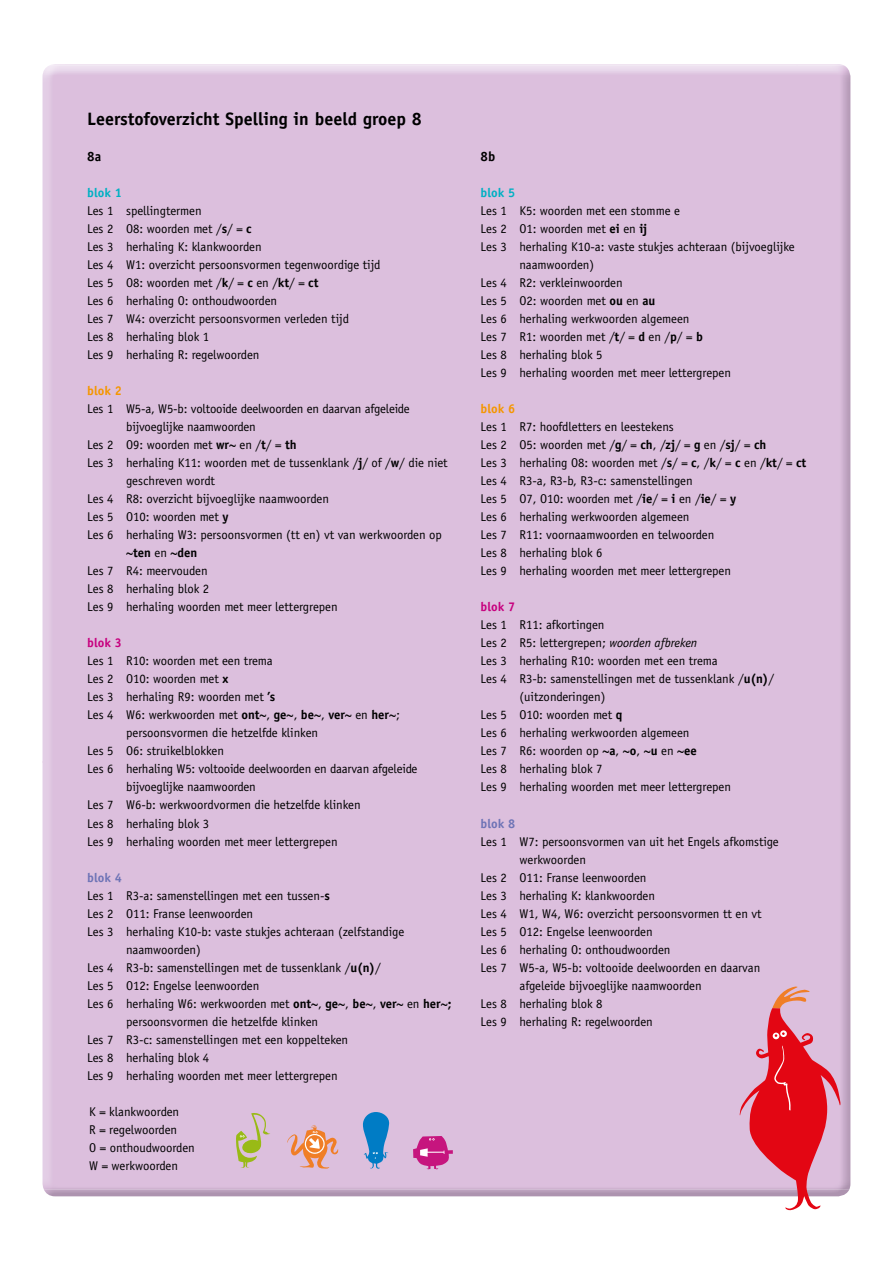
<style>
.page{position:relative;width:893px;height:1263px;background:#fff}
.page>*{position:absolute;margin:0;border:0;box-sizing:border-box;transform-origin:0 0}
.t1{font:700 18px "Officina Sans Std";color:#000}
.t2{font:700 13.5px "Officina Sans Std";color:#000}
.t3{font:12.75px/18px "Officina Sans Std";letter-spacing:-.005em;color:#000}
.t4{font:700 12.75px "Officina Sans Std";color:#00b0c3}
.t5{font:700 12.75px "Officina Sans Std";color:#f49600}
.t6{font:700 12.75px "Officina Sans Std";letter-spacing:-.005em;color:#000}
.t7{font:700 12.75px "Officina Sans Std";color:#c7017f}
.t8{font:700 12.75px "Officina Sans Std";color:#6e74b6}
.s1{font-weight:700}
.s2{font-weight:400}
.s3{font-style:italic}
</style>
<div class="page">
<svg style="left:739px;top:986px;width:102px;height:224px;background:#df788c"></svg>
<svg style="left:413px;top:1136px;width:40px;height:33px"></svg>
<svg style="left:236px;top:1112px;width:34px;height:56px;background:#c9bda6"></svg>
<svg style="left:363px;top:1112px;width:27px;height:57px;background:#4e93cd"></svg>
<svg style="left:287px;top:1125px;width:51px;height:44px;background:#e5aca0"></svg>
<h1 class="t1" style="left:87px;top:108px;width:336px">Leerstofoverzicht Spelling in beeld groep 8</h1>
<p class="t2" style="left:87px;top:148px;width:15px">8a</p>
<p class="t4" style="left:87px;top:185px;width:36px">blok 1</p>
<p class="t3" style="left:87px;top:202px;width:295px">Les 1 spellingtermen<br>Les 2 O8: woorden met /<span class="s1">s</span>/ = <span class="s1">c<br></span>Les 3 herhaling K: klankwoorden<br>Les 4 W1: overzicht persoonsvormen tegenwoordige tijd Les 5 O8: woorden met /<span class="s1">k</span>/ = <span class="s1">c</span> en /<span class="s1">kt</span>/ = <span class="s1">ct<br></span>Les 6 herhaling O: onthoudwoorden<br>Les 7 W4: overzicht persoonsvormen verleden tijd<br>Les 8 herhaling blok 1<br>Les 9 herhaling R: regelwoorden</p>
<p class="t5" style="left:87px;top:383px;width:36px">blok 2</p>
<p class="t3" style="left:87px;top:400px;width:324px">Les 1 W5-a, W5-b: voltooide deelwoorden en daarvan afgeleide</p>
<p class="t3" style="left:126px;top:418px;width:131px">bijvoeglijke naamwoorden</p>
<p class="t3" style="left:87px;top:436px;width:211px">Les 2 O9: woorden met <span class="s1">wr~</span> en /<span class="s1">t</span>/ = <span class="s1">th</span></p>
<p class="t3" style="left:87px;top:454px;width:362px">Les 3 herhaling K11: woorden met de tussenklank /<span class="s1">j</span>/ of /<span class="s1">w</span>/ die niet</p>
<p class="t3" style="left:126px;top:472px;width:90px">geschreven wordt</p>
<p class="t3" style="left:87px;top:490px;width:243px">Les 4 R8: overzicht bijvoeglijke naamwoorden</p>
<p class="t3" style="left:87px;top:508px;width:143px">Les 5 O10: woorden met <span class="s1">y</span></p>
<p class="t3" style="left:87px;top:526px;width:356px">Les 6 herhaling W3: persoonsvormen (tt en) vt van werkwoorden op</p>
<p class="t6" style="left:126px;top:545px;width:73px">~ten <span class="s2">en</span> ~den</p>
<p class="t3" style="left:87px;top:562px;width:122px">Les 7 R4: meervouden</p>
<p class="t3" style="left:87px;top:580px;width:124px">Les 8 herhaling blok 2</p>
<p class="t3" style="left:87px;top:598px;width:252px">Les 9 herhaling woorden met meer lettergrepen</p>
<p class="t7" style="left:87px;top:635px;width:36px">blok 3</p>
<p class="t3" style="left:87px;top:652px;width:187px">Les 1 R10: woorden met een trema</p>
<p class="t3" style="left:87px;top:670px;width:143px">Les 2 O10: woorden met <span class="s1">x</span></p>
<p class="t3" style="left:87px;top:688px;width:190px">Les 3 herhaling R9: woorden met <span class="s1">’s</span></p>
<p class="t3" style="left:87px;top:706px;width:314px">Les 4 W6: werkwoorden met <span class="s1">ont~</span>, <span class="s1">ge~</span>, <span class="s1">be~</span>, <span class="s1">ver~</span> en <span class="s1">her~</span>;</p>
<p class="t3" style="left:126px;top:724px;width:193px">persoonsvormen die hetzelfde klinken</p>
<p class="t3" style="left:87px;top:742px;width:138px">Les 5 O6: struikelblokken</p>
<p class="t3" style="left:87px;top:760px;width:332px">Les 6 herhaling W5: voltooide deelwoorden en daarvan afgeleide</p>
<p class="t3" style="left:126px;top:778px;width:131px">bijvoeglijke naamwoorden</p>
<p class="t3" style="left:87px;top:796px;width:275px">Les 7 W6-b: werkwoordvormen die hetzelfde klinken</p>
<p class="t3" style="left:87px;top:814px;width:124px">Les 8 herhaling blok 3</p>
<p class="t3" style="left:87px;top:832px;width:252px">Les 9 herhaling woorden met meer lettergrepen</p>
<p class="t8" style="left:87px;top:869px;width:36px">blok 4</p>
<p class="t3" style="left:87px;top:886px;width:244px">Les 1 R3-a: samenstellingen met een tussen-<span class="s1">s</span></p>
<p class="t3" style="left:87px;top:904px;width:168px">Les 2 O11: Franse leenwoorden</p>
<p class="t3" style="left:87px;top:922px;width:319px">Les 3 herhaling K10-b: vaste stukjes achteraan (zelfstandige</p>
<p class="t3" style="left:126px;top:940px;width:76px">naamwoorden)</p>
<p class="t3" style="left:87px;top:958px;width:295px">Les 4 R3-b: samenstellingen met de tussenklank /<span class="s1">u(n)</span>/</p>
<p class="t3" style="left:87px;top:976px;width:174px">Les 5 O12: Engelse leenwoorden</p>
<p class="t3" style="left:87px;top:994px;width:366px">Les 6 herhaling W6: werkwoorden met <span class="s1">ont~</span>, <span class="s1">ge~</span>, <span class="s1">be~</span>, <span class="s1">ver~</span> en <span class="s1">her~;</span></p>
<p class="t3" style="left:126px;top:1012px;width:193px">persoonsvormen die hetzelfde klinken</p>
<p class="t3" style="left:87px;top:1030px;width:263px">Les 7 R3-c: samenstellingen met een koppelteken</p>
<p class="t3" style="left:87px;top:1048px;width:124px">Les 8 herhaling blok 4</p>
<p class="t3" style="left:87px;top:1066px;width:252px">Les 9 herhaling woorden met meer lettergrepen</p>
<p class="t3" style="left:89px;top:1102px;width:107px">K = klankwoorden<br>R = regelwoorden<br>O = onthoudwoorden<br>W = werkwoorden</p>
<p class="t2" style="left:480px;top:148px;width:16px">8b</p>
<p class="t4" style="left:480px;top:185px;width:36px">blok 5</p>
<p class="t3" style="left:480px;top:202px;width:201px">Les 1 K5: woorden met een stomme e</p>
<p class="t3" style="left:480px;top:220px;width:168px">Les 2 O1: woorden met <span class="s1">ei</span> en <span class="s1">ij</span></p>
<p class="t3" style="left:480px;top:238px;width:316px">Les 3 herhaling K10-a: vaste stukjes achteraan (bijvoeglijke</p>
<p class="t3" style="left:519px;top:256px;width:76px">naamwoorden)</p>
<p class="t3" style="left:480px;top:274px;width:144px">Les 4 R2: verkleinwoorden</p>
<p class="t3" style="left:480px;top:292px;width:176px">Les 5 O2: woorden met <span class="s1">ou</span> en <span class="s1">au</span></p>
<p class="t3" style="left:480px;top:310px;width:210px">Les 6 herhaling werkwoorden algemeen</p>
<p class="t3" style="left:480px;top:328px;width:224px">Les 7 R1: woorden met /<span class="s1">t</span>/ = <span class="s1">d</span> en /<span class="s1">p</span>/ = <span class="s1">b</span></p>
<p class="t3" style="left:480px;top:346px;width:124px">Les 8 herhaling blok 5</p>
<p class="t3" style="left:480px;top:364px;width:252px">Les 9 herhaling woorden met meer lettergrepen</p>
<p class="t5" style="left:480px;top:401px;width:36px">blok 6</p>
<p class="t3" style="left:480px;top:418px;width:327px">Les 1 R7: hoofdletters en leestekens<br>Les 2 O5: woorden met /<span class="s1">g</span>/ = <span class="s1">ch</span>, /<span class="s1">zj</span>/ = <span class="s1">g</span> en /<span class="s1">sj</span>/ = <span class="s1">ch<br></span>Les 3 herhaling O8: woorden met /<span class="s1">s</span>/ = <span class="s1">c</span>, /<span class="s1">k</span>/ = <span class="s1">c</span> en /<span class="s1">kt</span>/ = <span class="s1">ct </span>Les 4 R3-a, R3-b, R3-c: samenstellingen<br>Les 5 O7, O10: woorden met /<span class="s1">ie</span>/ = <span class="s1">i</span> en /<span class="s1">ie</span>/ = <span class="s1">y<br></span>Les 6 herhaling werkwoorden algemeen<br>Les 7 R11: voornaamwoorden en telwoorden<br>Les 8 herhaling blok 6<br>Les 9 herhaling woorden met meer lettergrepen</p>
<p class="t7" style="left:480px;top:599px;width:36px">blok 7</p>
<p class="t3" style="left:480px;top:616px;width:125px">Les 1 R11: afkortingen</p>
<p class="t3" style="left:480px;top:634px;width:218px">Les 2 R5: lettergrepen; <span class="s3">woorden afbreken</span></p>
<p class="t3" style="left:480px;top:652px;width:239px">Les 3 herhaling R10: woorden met een trema</p>
<p class="t3" style="left:480px;top:670px;width:295px">Les 4 R3-b: samenstellingen met de tussenklank /<span class="s1">u(n)</span>/</p>
<p class="t3" style="left:519px;top:688px;width:87px">(uitzonderingen)</p>
<p class="t3" style="left:480px;top:706px;width:143px">Les 5 O10: woorden met <span class="s1">q</span></p>
<p class="t3" style="left:480px;top:724px;width:210px">Les 6 herhaling werkwoorden algemeen</p>
<p class="t3" style="left:480px;top:742px;width:218px">Les 7 R6: woorden op <span class="s1">~a</span>, <span class="s1">~o</span>, <span class="s1">~u</span> en <span class="s1">~ee</span></p>
<p class="t3" style="left:480px;top:760px;width:124px">Les 8 herhaling blok 7</p>
<p class="t3" style="left:480px;top:778px;width:252px">Les 9 herhaling woorden met meer lettergrepen</p>
<p class="t8" style="left:480px;top:815px;width:36px">blok 8</p>
<p class="t3" style="left:480px;top:832px;width:300px">Les 1 W7: persoonsvormen van uit het Engels afkomstige</p>
<p class="t3" style="left:519px;top:850px;width:68px">werkwoorden</p>
<p class="t3" style="left:480px;top:868px;width:168px">Les 2 O11: Franse leenwoorden</p>
<p class="t3" style="left:480px;top:886px;width:176px">Les 3 herhaling K: klankwoorden</p>
<p class="t3" style="left:480px;top:904px;width:283px">Les 4 W1, W4, W6: overzicht persoonsvormen tt en vt</p>
<p class="t3" style="left:480px;top:922px;width:174px">Les 5 O12: Engelse leenwoorden</p>
<p class="t3" style="left:480px;top:940px;width:192px">Les 6 herhaling O: onthoudwoorden</p>
<p class="t3" style="left:480px;top:958px;width:281px">Les 7 W5-a, W5-b: voltooide deelwoorden en daarvan</p>
<p class="t3" style="left:519px;top:976px;width:184px">afgeleide bijvoeglijke naamwoorden</p>
<p class="t3" style="left:480px;top:994px;width:124px">Les 8 herhaling blok 8</p>
<p class="t3" style="left:480px;top:1012px;width:174px">Les 9 herhaling R: regelwoorden</p>
</div>
